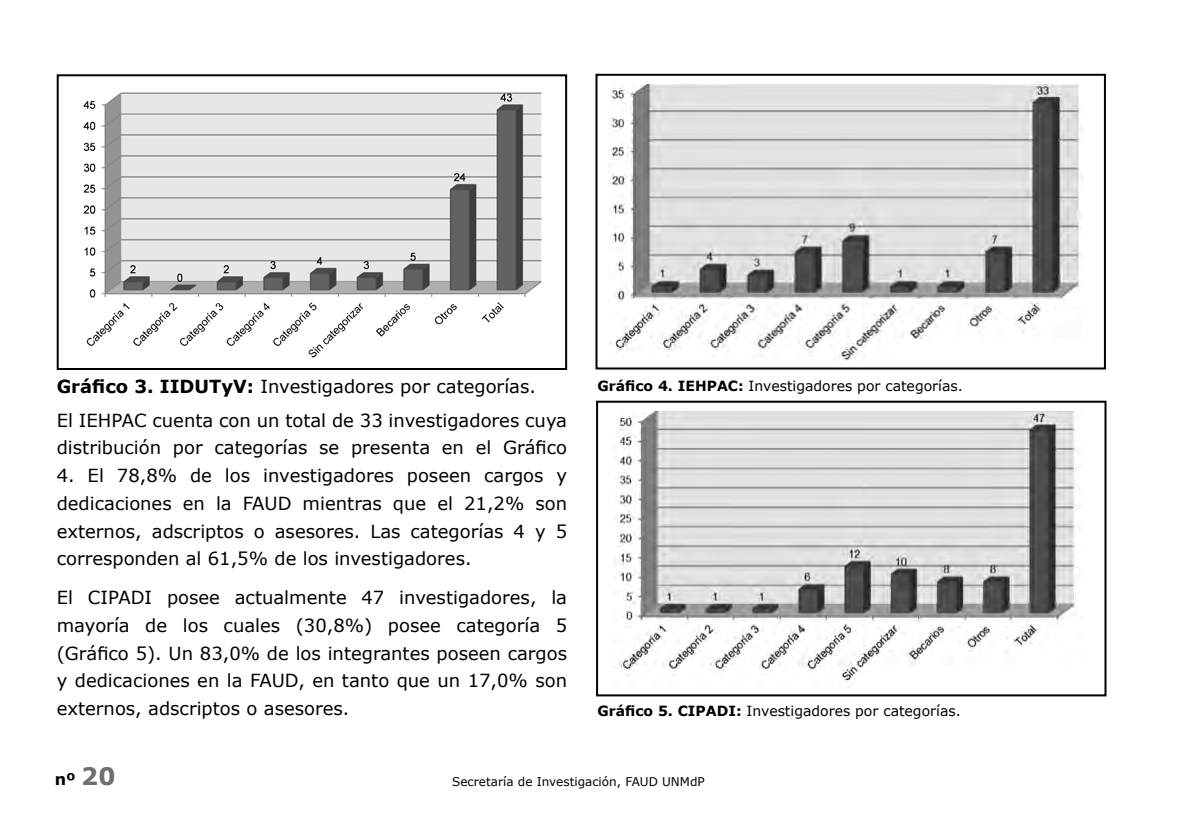
<style>
.page{position:relative;width:1191px;height:840px;background:#fff}
.page>*{position:absolute;margin:0;border:0;box-sizing:border-box;transform-origin:0 0}
.t1{font:18px/27.6px "Verdana";color:#000;text-align:justify}
.t2{font:700 16px "Verdana";color:#000}
.t3{font:14px "Verdana";color:#000}
.t4{font:12px "Verdana";color:#000}
.s1{font-weight:700}
.s2{font-size:24px;color:#706f6f}
</style>
<div class="page">
<div style="left:57px;top:74px;width:510px;height:296px;border:2px solid #000"></div>
<img style="left:83px;top:92px;width:459px;height:266px">
<div style="left:595px;top:74px;width:511px;height:295px;border:2px solid #000"></div>
<img style="left:610px;top:85px;width:473px;height:275px">
<div style="left:596px;top:400px;width:510px;height:296px;border:2px solid #000"></div>
<img style="left:614px;top:411px;width:462px;height:271px">
<p class="t1" style="left:57px;top:372px;width:481px"><span class="s1">Gráfico 3. IIDUTyV:</span> Investigadores por categorías.</p>
<p class="t3" style="left:597px;top:375px;width:367px"><span class="s1">Gráfico 4. IEHPAC:</span> Investigadores por categorías.</p>
<p class="t1" style="left:57px;top:406px;width:512px">El IEHPAC cuenta con un total de 33 investigadores cuya distribución por categorías se presenta en el Gráfico</p>
<p class="t1" style="left:57px;top:461px;width:512px">4. El 78,8% de los investigadores poseen cargos y dedicaciones en la FAUD mientras que el 21,2% son externos, adscriptos o asesores. Las categorías 4 y 5 corresponden al 61,5% de los investigadores.</p>
<p class="t1" style="left:57px;top:583px;width:512px">El CIPADI posee actualmente 47 investigadores, la mayoría de los cuales (30,8%) posee categoría 5 (Gráfico 5). Un 83,0% de los integrantes poseen cargos y dedicaciones en la FAUD, en tanto que un 17,0% son externos, adscriptos o asesores.</p>
<p class="t3" style="left:597px;top:700px;width:365px"><span class="s1">Gráfico 5. CIPADI:</span> Investigadores por categorías.</p>
<p class="t2" style="left:55px;top:767px;width:62px">nº <span class="s2">20</span></p>
<p class="t4" style="left:452px;top:772px;width:254px">Secretaría de Investigación, FAUD UNMdP</p>
</div>
